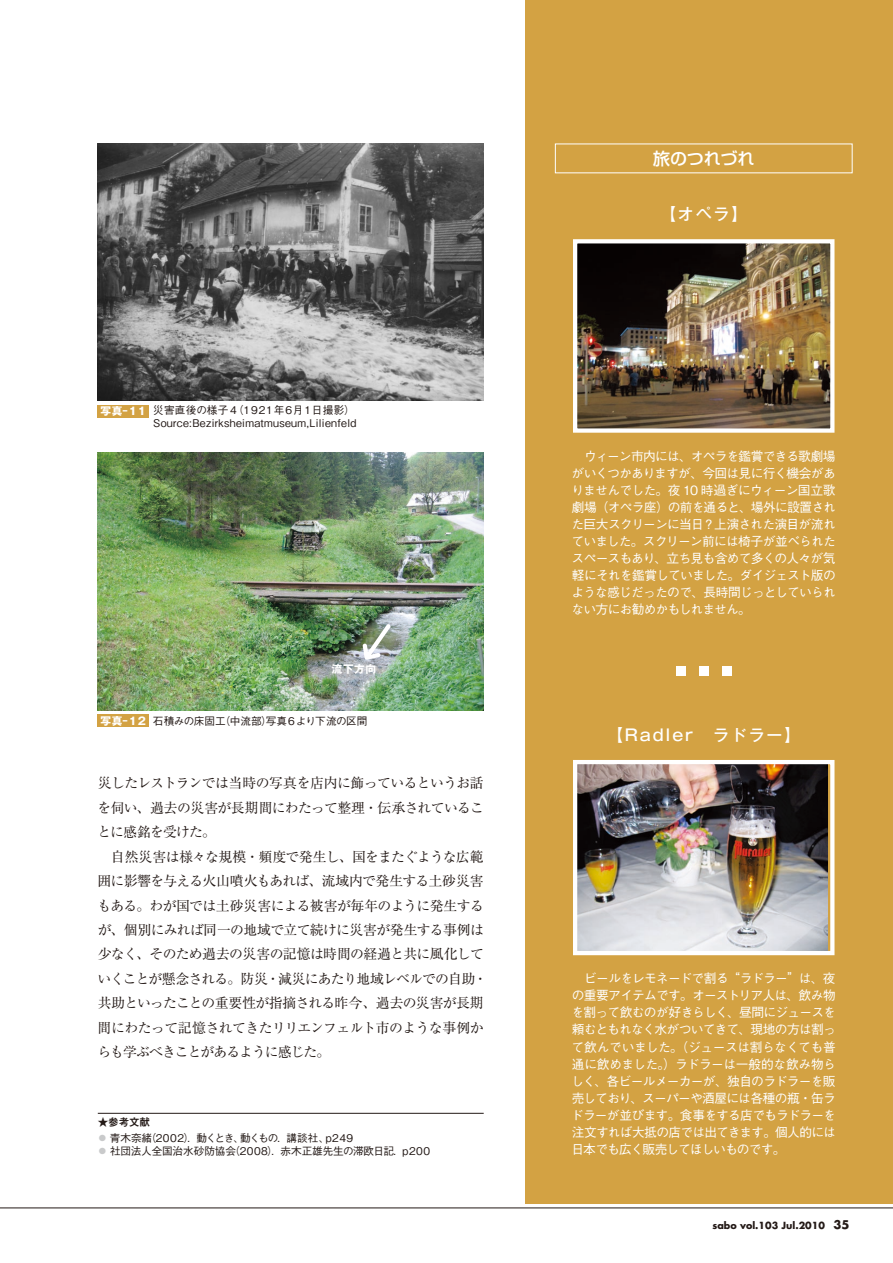
<style>
.page{position:relative;width:893px;height:1263px;background:#fff}
.page>*{position:absolute;margin:0;border:0;box-sizing:border-box;transform-origin:0 0}
.t1{font:500 16.95px "Shin Go Pro";letter-spacing:-.01em;color:#fff}
.t2{font:500 15.9px "Gothic MB101 Pro";letter-spacing:.12em;color:#fff}
.t3{font:13.8px/24.5px "Ryumin Pro";letter-spacing:-.045em;color:#231916}
.t4{font:500 12.75px/17px "Gothic BBB Pro";letter-spacing:-.065em;color:#fff;text-align:justify}
.t5{font:500 10.65px/13.8px "Gothic BBB Pro";letter-spacing:-.01em;color:#231916}
.t6{font:500 10.65px/12.8px "Gothic BBB Pro";letter-spacing:.03em;color:#231916;text-align:right}
.t7{font:500 10.65px "Gothic BBB Pro";letter-spacing:-.045em;color:#231916}
.t8{font:10.65px "Midashi Go Pro MB31";color:#231916}
.t9{font:700 10.65px "Gothic MB101 Pro";color:#fff}
.t10{font:700 9.6px "Futura";color:#231916}
.s1{font-family:"Gothic MB101 Pro";font-weight:700;color:#fff}
.s2{color:#c9cacb}
.s3{font-size:11.7px}
</style>
<div class="page">
<div style="left:525px;top:0;width:368px;height:1203px;background:#d3a243"></div>
<hr style="left:98px;top:1113px;width:386px;height:1px;background:#231916">
<div style="left:676px;top:666px;width:10px;height:10px;background:#fff"></div>
<div style="left:699px;top:666px;width:10px;height:10px;background:#fff"></div>
<div style="left:722px;top:666px;width:10px;height:10px;background:#fff"></div>
<img style="left:578px;top:244px;width:251px;height:184px">
<div style="left:573px;top:239px;width:261px;height:194px;border:4px solid #fff"></div>
<img style="left:578px;top:765px;width:249px;height:185px">
<div style="left:573px;top:760px;width:261px;height:195px;border:4px solid #fff"></div>
<img style="left:98px;top:144px;width:386px;height:257px">
<div style="left:98px;top:405px;width:51px;height:13px;background:#d3a243"></div>
<div style="left:98px;top:714px;width:51px;height:13px;background:#d3a243"></div>
<img style="left:98px;top:453px;width:386px;height:257px">
<svg style="left:360px;top:620px;width:34px;height:43px"></svg>
<hr style="left:0;top:1208px;width:893px;height:1px;background:#231916">
<p class="t6" style="left:101px;top:403px;width:257px"><span class="s1">写真-11</span> 災害直後の様子４（1921年6月1日撮影）<br>Source:Bezirksheimatmuseum,Lilienfeld</p>
<p class="t9" style="left:332px;top:660px;width:46px">流下方向</p>
<p class="t7" style="left:101px;top:712px;width:268px"><span class="s1">写真-12</span> 石積みの床固工（中流部）写真６より下流の区間</p>
<p class="t3" style="left:97px;top:770px;width:391px">災したレストランでは当時の写真を店内に飾っているというお話を伺い、過去の災害が長期間にわたって整理・伝承されていることに感銘を受けた。<br>　自然災害は様々な規模・頻度で発生し、国をまたぐような広範囲に影響を与える火山噴火もあれば、流域内で発生する土砂災害もある。わが国では土砂災害による被害が毎年のように発生するが、個別にみれば同一の地域で立て続けに災害が発生する事例は少なく、そのため過去の災害の記憶は時間の経過と共に風化していくことが懸念される。防災・減災にあたり地域レベルでの自助・共助といったことの重要性が指摘される昨今、過去の災害が長期間にわたって記憶されてきたリリエンフェルト市のような事例からも学ぶべきことがあるように感じた。</p>
<p class="t8" style="left:98px;top:1113px;width:54px">★参考文献</p>
<p class="t5" style="left:97px;top:1129px;width:334px"><span class="s2">◦</span> 青木奈緒（2002）．動くとき、動くもの．講談社、p249<br><span class="s2">◦</span> 社団法人全国治水砂防協会（2008）．赤木正雄先生の滞欧日記．p200</p>
<h1 class="t1" style="left:653px;top:144px;width:103px">旅のつれづれ</h1>
<p class="t2" style="left:660px;top:201px;width:89px">【オペラ】</p>
<p class="t4" style="left:571px;top:446px;width:266px">　ウィーン市内には、オペラを鑑賞できる歌劇場がいくつかありますが、今回は見に行く機会がありませんでした。夜 10 時過ぎにウィーン国立歌劇場（オペラ座）の前を通ると、場外に設置された巨大スクリーンに当日？上演された演目が流れていました。スクリーン前には椅子が並べられたスペースもあり、立ち見も含めて多くの人々が気軽にそれを鑑賞していました。ダイジェスト版のような感じだったので、長時間じっとしていられない方にお勧めかもしれません。</p>
<p class="t2" style="left:607px;top:722px;width:195px">【Radler　ラドラー】</p>
<p class="t4" style="left:571px;top:968px;width:267px">　ビールをレモネードで割る“ラドラー”は、夜の重要アイテムです。オーストリア人は、飲み物を割って飲むのが好きらしく、昼間にジュースを頼むともれなく水がついてきて、現地の方は割って飲んでいました。（ジュースは割らなくても普通に飲めました。）ラドラーは一般的な飲み物らしく、各ビールメーカーが、独自のラドラーを販売しており、スーパーや酒屋には各種の瓶・缶ラドラーが並びます。食事をする店でもラドラーを注文すれば大抵の店では出てきます。個人的には日本でも広く販売してほしいものです。</p>
<p class="t10" style="left:712px;top:1218px;width:137px">sabo vol.103 Jul.2010 <span class="s3">35</span></p>
</div>
